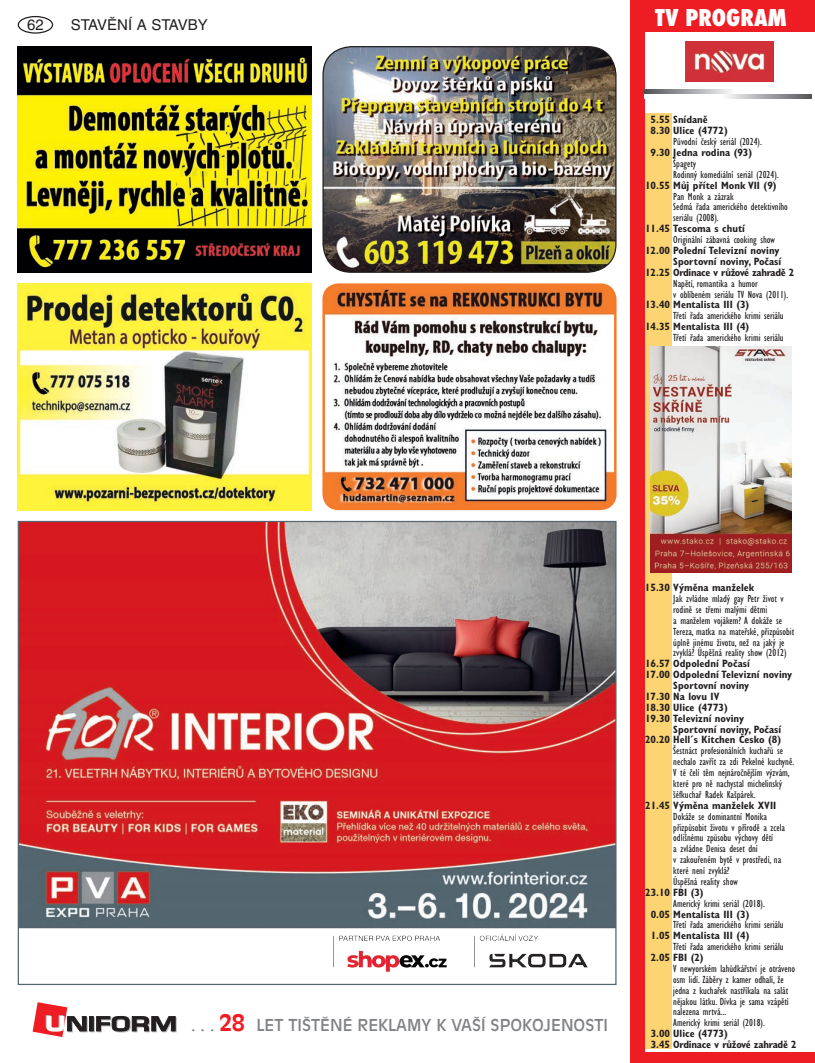
<style>
.page{position:relative;width:815px;height:1063px;background:#fff}
.page>*{position:absolute;margin:0;border:0;box-sizing:border-box;transform-origin:0 0}
.t1{font:800 condensed 22.5px "Futura";color:#fff}
.t2{font:16.25px "Antique Olive CE";color:#808285}
.t3{font:15px "Helvetica CE";color:#231f20}
.t4{font:condensed 10.62px/10.9px "Gill Sans CE";color:#231f20}
.t5{font:700 condensed 10.62px/10.9px "Gill Sans CE";color:#231f20}
.t6{font:700 condensed 10.62px/10.9px "Gill Sans CE";letter-spacing:-.02em;color:#231f20}
.t7{font:700 condensed 10.62px "Gill Sans CE";letter-spacing:-.03em;color:#231f20}
.s1{font-weight:700;font-size:22.5px;color:#ee1d23}
</style>
<div class="page">
<div style="left:18px;top:16px;width:35px;height:18px;border:1px solid #231f20;border-radius:50%"></div>
<svg style="left:90px;top:1017px;width:5px;height:15px"></svg>
<svg style="left:89px;top:1016px;width:5px;height:15px"></svg>
<svg style="left:96px;top:1016px;width:81px;height:16px"></svg>
<svg style="left:33px;top:1002px;width:55px;height:35px"></svg>
<div style="left:631px;top:0;width:184px;height:32px;background:#ee1d23"></div>
<div style="left:631px;top:0;width:14px;height:1063px;background:#ee1d23"></div>
<div style="left:631px;top:1052px;width:184px;height:11px;background:#ee1d23"></div>
<div style="left:645px;top:113px;width:26px;height:936px;background:#fdd472"></div>
<svg style="left:645px;top:90px;width:86px;height:4px"></svg>
<svg style="left:727px;top:94px;width:84px;height:5px"></svg>
<svg style="left:685px;top:41px;width:89px;height:41px"></svg>
<img style="left:685px;top:42px;width:88px;height:39px">
<img style="left:650px;top:346px;width:142px;height:227px">
<img style="left:18px;top:46px;width:294px;height:227px">
<img style="left:324px;top:47px;width:291px;height:225px">
<div style="left:322px;top:46px;width:295px;height:227px;border:1px solid #231f20;border-radius:28px"></div>
<img style="left:18px;top:283px;width:294px;height:227px">
<img style="left:20px;top:523px;width:595px;height:449px">
<img style="left:325px;top:286px;width:289px;height:222px">
<div style="left:322px;top:283px;width:295px;height:227px;border:2px solid #f47b2c;border-radius:15px"></div>
<h3 class="t3" style="left:27px;top:16px;width:18px">62</h3>
<h3 class="t3" style="left:71px;top:16px;width:138px">STAVĚNÍ A STAVBY</h3>
<h1 class="t1" style="left:655px;top:2px;width:133px">TV PROGRAM</h1>
<p class="t5" style="left:651px;top:114px;width:79px">5.55 Snídaně<br>8.30 Ulice (4772)</p>
<p class="t4" style="left:673px;top:136px;width:90px">Původní český seriál (2024).</p>
<p class="t5" style="left:651px;top:147px;width:103px">9.30 Jedna rodina (93)</p>
<p class="t4" style="left:673px;top:158px;width:107px">Špagety<br>Rodinný komediální seriál (2024).</p>
<p class="t5" style="left:645px;top:180px;width:133px">10.55 Můj přítel Monk VII (9)</p>
<p class="t4" style="left:673px;top:191px;width:116px">Pan Monk a zázrak<br>Sedmá řada amerického detektivního seriálu (2008).</p>
<p class="t5" style="left:645px;top:223px;width:101px">11.45 Tescoma s chutí</p>
<p class="t4" style="left:673px;top:234px;width:103px">Originální zábavná cooking show</p>
<p class="t5" style="left:645px;top:245px;width:136px">12.00 Polední Televizní noviny</p>
<p class="t5" style="left:673px;top:256px;width:109px">Sportovní noviny, Počasí</p>
<p class="t7" style="left:645px;top:266px;width:151px">12.25 Ordinace v růžové zahradě 2</p>
<p class="t4" style="left:673px;top:278px;width:117px">Napětí, romantika a humor<br>v oblíbeném seriálu TV Nova (2011).</p>
<p class="t5" style="left:645px;top:299px;width:106px">13.40 Mentalista III (3)</p>
<p class="t4" style="left:673px;top:310px;width:112px">Třetí řada amerického krimi seriálu</p>
<p class="t5" style="left:645px;top:321px;width:106px">14.35 Mentalista III (4)</p>
<p class="t4" style="left:673px;top:332px;width:112px">Třetí řada amerického krimi seriálu</p>
<h2 class="t2" style="left:191px;top:1016px;width:418px">. . . <span class="s1">28</span> LET TIŠTĚNÉ REKLAMY K VAŠÍ SPOKOJENOSTI</h2>
<p class="t5" style="left:645px;top:582px;width:111px">15.30 Výměna manželek</p>
<p class="t4" style="left:673px;top:593px;width:122px">Jak zvládne mladý gay Petr život v rodině se třemi malými dětmi<br>a manželem vojákem? A dokáže se Tereza, matka na mateřské, přizpůsobit úplně jinému životu, než na jaký je zvyklá? Úspěšná reality show (2012)</p>
<p class="t5" style="left:645px;top:658px;width:106px">16.57 Odpolední Počasí</p>
<p class="t5" style="left:645px;top:669px;width:149px">17.00 Odpolední Televizní noviny</p>
<p class="t5" style="left:673px;top:680px;width:78px">Sportovní noviny</p>
<p class="t5" style="left:645px;top:691px;width:76px">17.30 Na lovu IV</p>
<p class="t5" style="left:645px;top:702px;width:84px">18.30 Ulice (4773)</p>
<p class="t5" style="left:645px;top:713px;width:100px">19.30 Televizní noviny</p>
<p class="t5" style="left:673px;top:724px;width:109px">Sportovní noviny, Počasí</p>
<p class="t5" style="left:645px;top:734px;width:138px">20.20 Hell´s Kitchen Česko (8)</p>
<p class="t4" style="left:673px;top:745px;width:123px">Šestnáct profesionálních kuchařů se nechalo zavřít za zdi Pekelné kuchyně.<br>V té čelí těm nejnáročnějším výzvám, které pro ně nachystal michelinský šéfkuchař Radek Kašpárek.</p>
<p class="t5" style="left:645px;top:800px;width:133px">21.45 Výměna manželek XVII</p>
<p class="t4" style="left:673px;top:811px;width:113px">Dokáže se dominantní Monika přizpůsobit životu v přírodě a zcela odlišnému způsobu výchovy dětí<br>a zvládne Denisa deset dní<br>v zakouřeném bytě v prostředí, na které není zvyklá?<br>Úspěšná reality show</p>
<p class="t5" style="left:645px;top:887px;width:60px">23.10 FBI (3)</p>
<p class="t4" style="left:673px;top:898px;width:93px">Americký krimi seriál (2018).</p>
<p class="t5" style="left:651px;top:909px;width:100px">0.05 Mentalista III (3)</p>
<p class="t4" style="left:673px;top:919px;width:112px">Třetí řada amerického krimi seriálu</p>
<p class="t5" style="left:651px;top:930px;width:100px">1.05 Mentalista III (4)</p>
<p class="t4" style="left:673px;top:941px;width:112px">Třetí řada amerického krimi seriálu</p>
<p class="t5" style="left:651px;top:952px;width:55px">2.05 FBI (2)</p>
<p class="t4" style="left:673px;top:963px;width:123px">V newyorském lahůdkářství je otráveno osm lidí. Záběry z kamer odhalí, že jedna z kuchařek nastříkala na salát nějakou látku. Dívka je sama vzápětí nalezena mrtvá...<br>Americký krimi seriál (2018).</p>
<p class="t6" style="left:651px;top:1028px;width:148px">3.00 Ulice (4773)<br>3.45 Ordinace v růžové zahradě 2</p>
</div>
